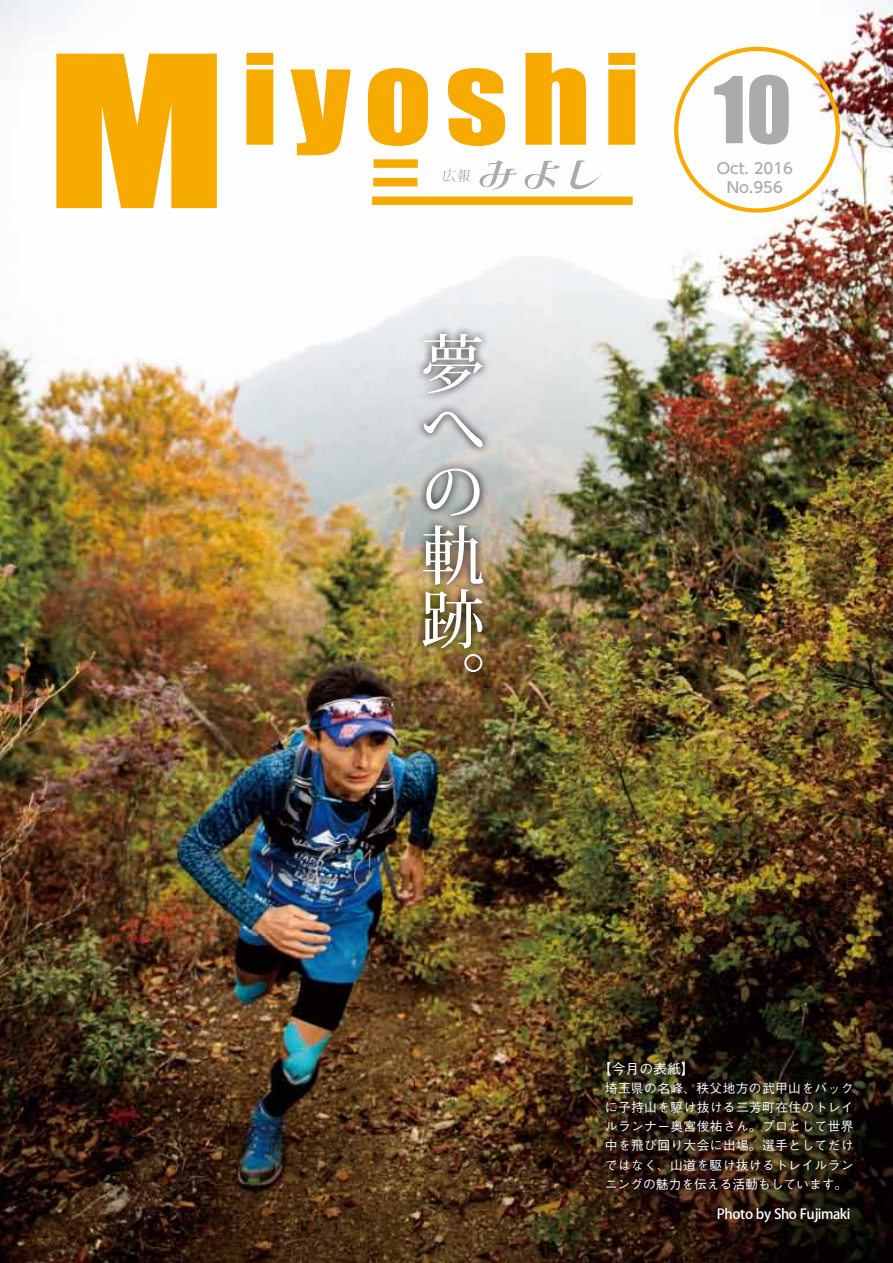
<style>
.page{position:relative;width:893px;height:1263px;background:#fff}
.page>*{position:absolute;margin:0;border:0;box-sizing:border-box;transform-origin:0 0}
.t1{font:85.05px "Impact";color:#aaabab}
.t2{font:500 63.75px/63.8px "Koz Min Pro";color:#fff;text-align:justify}
.t3{font:500 14.85px/19.2px "UD Shin Go NT Pro";color:#aaabab;text-align:center}
.t4{font:500 13.8px "Koz Go Pro";letter-spacing:-.035em;color:#fff}
.t5{font:500 13.8px "Gothic BBB Pro";color:#fff}
.t6{font:500 12.75px/19.2px "Gothic BBB Pro";letter-spacing:.03em;color:#fff;text-align:justify}
</style>
<div class="page">
<img style="left:0;top:0;width:893px;height:1263px">
<div style="left:372px;top:196px;width:261px;height:9px;background:#f7ab00"></div>
<svg style="left:56px;top:54px;width:161px;height:154px"></svg>
<svg style="left:246px;top:53px;width:389px;height:137px"></svg>
<div style="left:674px;top:47px;width:166px;height:166px;border:4px solid #f7ab00;border-radius:50%"></div>
<div style="left:414px;top:325px;width:78px;height:356px;background:#000;opacity:.98"></div>
<h2 class="t2" style="left:421px;top:330px;width:64px">夢への軌跡</h2>
<h2 class="t2" style="left:421px;top:649px;width:63px">。</h2>
<h1 class="t1" style="left:714px;top:44px;width:79px">10</h1>
<p class="t3" style="left:717px;top:158px;width:78px">Oct. 2016<br>No.956</p>
<p class="t5" style="left:598px;top:1058px;width:98px">【今月の表紙【</p>
<p class="t6" style="left:605px;top:1077px;width:250px">埼玉県の名峰、秩父地方の武甲山をバックに子持山を駆け抜ける三芳町在住のトレイルランナー奥宮俊祐さん。プロとして世界中を飛び回り大会に出場。選手としてだけではなく、山道を駆け抜けるトレイルランニングの魅力を伝える活動もしています。</p>
<p class="t4" style="left:717px;top:1205px;width:135px">Photo by Sho Fujimaki</p>
</div>
